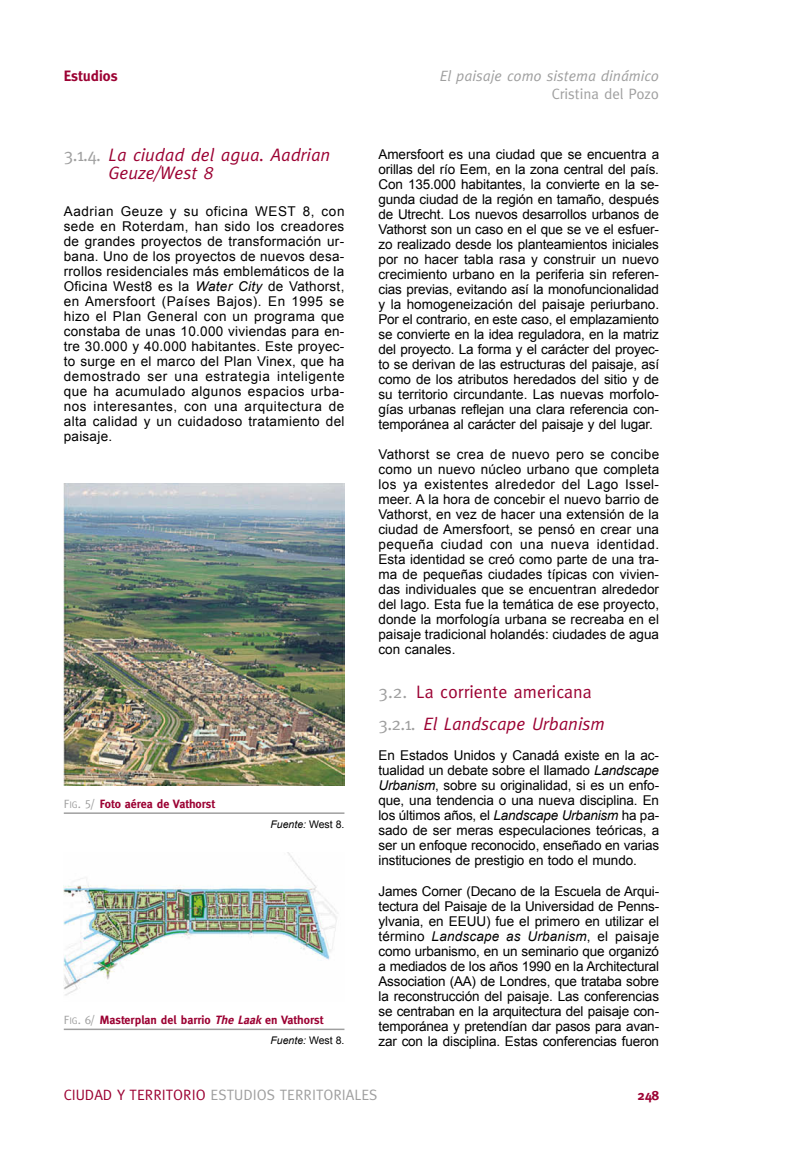
<style>
.page{position:relative;width:808px;height:1149px;background:#fff}
.page>*{position:absolute;margin:0;border:0;box-sizing:border-box;transform-origin:0 0}
.t1{font:18px/32.8px "Meta";color:#9c0233}
.t2{font:italic 18px/18px "Meta";color:#9c0233}
.t3{font:15px "Meta";color:#9f9f9f}
.t4{font:italic 15px "Meta";color:#9f9f9f}
.t5{font:700 15px "Meta";color:#9c0233}
.t6{font:13.5px/15px "Arial";letter-spacing:-.01em;color:#000;text-align:justify}
.t7{font:700 13.5px "Meta";color:#9c0233}
.t8{font:700 12px "Meta";color:#9c0233}
.t9{font:italic 10.5px "Arial";color:#000}
.s1{font-family:"Meta Normal SC800";font-style:normal;color:#9f9f9f}
.s2{font-style:italic}
.s3{font-family:"Meta Caps SC800";font-weight:400;color:#9f9f9f}
.s4{font-family:"Meta Caps SC800";font-weight:400;font-size:9.6px;color:#9f9f9f}
.s5{font-style:normal}
.s6{font-family:"Meta Normal SC800";color:#9f9f9f}
.s7{color:#9c0233}
</style>
<div class="page">
<hr style="left:64px;top:812px;width:280px;height:1px;background:#9f9f9f">
<img style="left:64px;top:483px;width:281px;height:302px">
<hr style="left:64px;top:1028px;width:280px;height:1px;background:#9f9f9f">
<img style="left:64px;top:852px;width:274px;height:144px">
<p class="t5" style="left:64px;top:67px;width:55px">Estudios</p>
<p class="t4" style="left:440px;top:67px;width:221px">El paisaje como sistema dinámico</p>
<p class="t3" style="left:552px;top:85px;width:109px">Cristina del Pozo</p>
<h1 class="t2" style="left:109px;top:146px;width:223px;text-indent:-45px"><span class="s1">3.1.4.</span> La ciudad del agua. Aadrian<br>Geuze/West 8</h1>
<p class="t6" style="left:64px;top:203px;width:282px">Aadrian Geuze y su oficina WEST 8, con sede en Roterdam, han sido los creadores de grandes proyectos de transformación ur&shy;bana. Uno de los proyectos de nuevos desa&shy;rrollos residenciales más emblemáticos de la Oficina West8 es la <span class="s2">Water City</span> de Vathorst, en Amersfoort (Países Bajos). En 1995 se hizo el Plan General con un programa que constaba de unas 10.000 viviendas para en&shy;tre 30.000 y 40.000 habitantes. Este proyec&shy;to surge en el marco del Plan Vinex, que ha demostrado ser una estrategia inteligente que ha acumulado algunos espacios urba&shy;nos interesantes, con una arquitectura de alta calidad y un cuidadoso tratamiento del paisaje.</p>
<p class="t8" style="left:64px;top:796px;width:153px"><span class="s3">F</span><span class="s4">ig</span><span class="s3">. 5/</span> Foto aérea de Vathorst</p>
<p class="t9" style="left:270px;top:818px;width:75px">Fuente: <span class="s5">West 8.</span></p>
<p class="t8" style="left:64px;top:1012px;width:261px"><span class="s3">F</span><span class="s4">ig</span><span class="s3">. 6/</span> Masterplan del barrio <span class="s2">The Laak</span> en Vathorst</p>
<p class="t9" style="left:270px;top:1034px;width:75px">Fuente: <span class="s5">West 8.</span></p>
<p class="t6" style="left:378px;top:146px;width:282px">Amersfoort es una ciudad que se encuentra a orillas del río Eem, en la zona central del país.<br>Con 135.000 habitantes, la convierte en la se&shy;gunda ciudad de la región en tamaño, después de Utrecht. Los nuevos desarrollos urbanos de Vathorst son un caso en el que se ve el esfuer&shy;zo realizado desde los planteamientos iniciales por no hacer tabla rasa y construir un nuevo crecimiento urbano en la periferia sin referen&shy;cias previas, evitando así la monofuncionalidad y la homogeneización del paisaje periurbano.<br>Por el contrario, en este caso, el emplazamiento se convierte en la idea reguladora, en la matriz del proyecto. La forma y el carácter del proyec&shy;to se derivan de las estructuras del paisaje, así como de los atributos heredados del sitio y de su territorio circundante. Las nuevas morfolo&shy;gías urbanas reflejan una clara referencia con&shy;temporánea al carácter del paisaje y del lugar.</p>
<p class="t6" style="left:378px;top:446px;width:282px">Vathorst se crea de nuevo pero se concibe como un nuevo núcleo urbano que completa los ya existentes alrededor del Lago Issel&shy;meer. A la hora de concebir el nuevo barrio de Vathorst, en vez de hacer una extensión de la ciudad de Amersfoort, se pensó en crear una pequeña ciudad con una nueva identidad.<br>Esta identidad se creó como parte de una tra&shy;ma de pequeñas ciudades típicas con vivien&shy;das individuales que se encuentran alrededor del lago. Esta fue la temática de ese proyecto, donde la morfología urbana se recreaba en el paisaje tradicional holandés: ciudades de agua con canales.</p>
<h1 class="t1" style="left:378px;top:674px;width:228px"><span class="s6">3.2.</span> La corriente americana<br><span class="s6">3.2.1.</span> <span class="s2">El Landscape Urbanism</span></h1>
<p class="t6" style="left:378px;top:748px;width:282px">En Estados Unidos y Canadá existe en la ac&shy;tualidad un debate sobre el llamado <span class="s2">Landscape Urbanism</span>, sobre su originalidad, si es un enfo&shy;que, una tendencia o una nueva disciplina. En los últimos años, el <span class="s2">Landscape Urbanism</span> ha pa&shy;sado de ser meras especulaciones teóricas, a ser un enfoque reconocido, enseñado en varias instituciones de prestigio en todo el mundo.</p>
<p class="t6" style="left:378px;top:882px;width:282px">James Corner (Decano de la Escuela de Arqui&shy;tectura del Paisaje de la Universidad de Penns&shy;ylvania, en EEUU) fue el primero en utilizar el término <span class="s2">Landscape as Urbanism</span>, el paisaje como urbanismo, en un seminario que organizó a mediados de los años 1990 en la Architectural Association (AA) de Londres, que trataba sobre la reconstrucción del paisaje. Las conferencias se centraban en la arquitectura del paisaje con&shy;temporánea y pretendían dar pasos para avan&shy;zar con la disciplina. Estas conferencias fueron</p>
<p class="t3" style="left:64px;top:1085px;width:315px"><span class="s7">CIUDAD Y TERRITORIO</span> ESTUDIOS TERRITORIALES</p>
<p class="t7" style="left:637px;top:1086px;width:23px">248</p>
</div>
